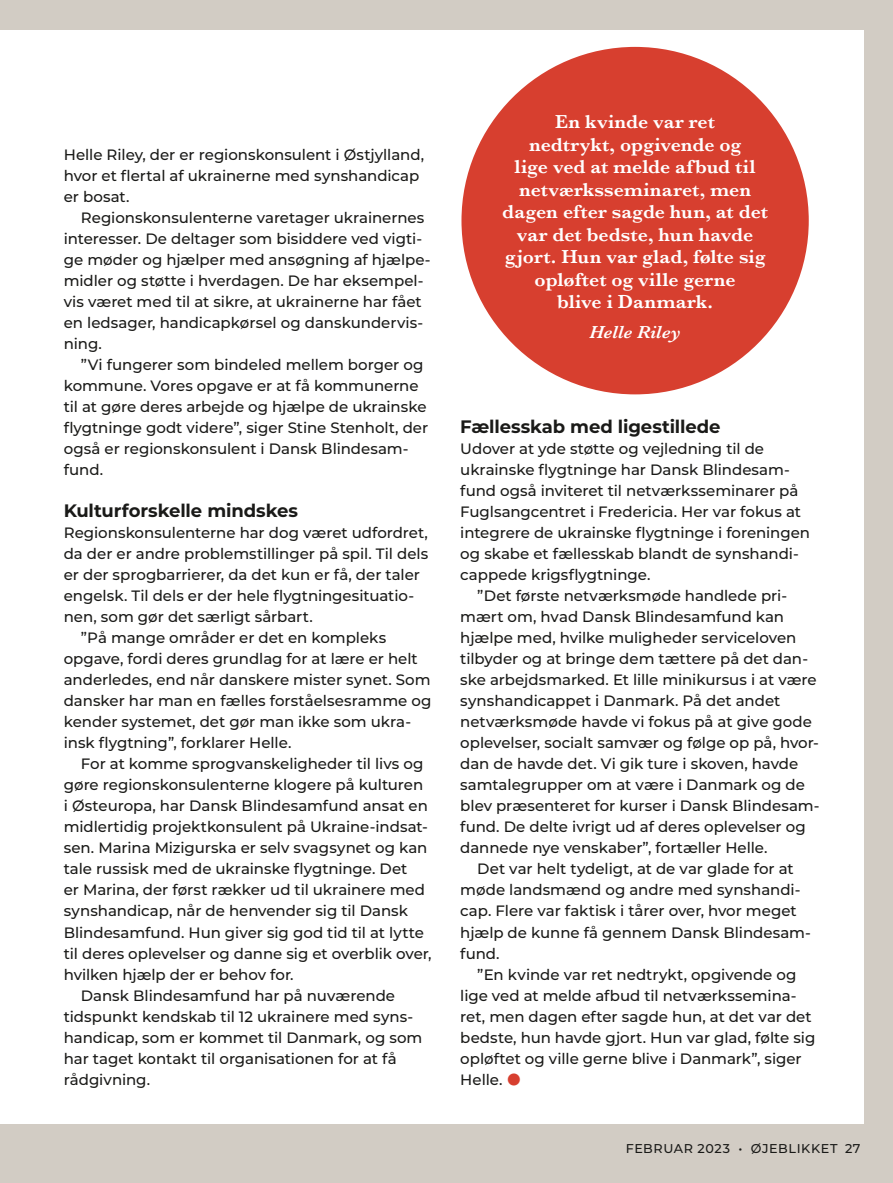
<style>
.page{position:relative;width:893px;height:1183px;background:#fff}
.page>*{position:absolute;margin:0;border:0;box-sizing:border-box;transform-origin:0 0}
.t1{font:600 19.5px/22.5px "Baskerville";letter-spacing:.005em;color:#fff;text-align:center}
.t2{font:700 18px "Montserrat";letter-spacing:-.005em;color:#1a1a18}
.t3{font:italic 600 18px "Baskerville";letter-spacing:.005em;color:#fff}
.t4{font:500 15px/21px "Montserrat";letter-spacing:-.005em;color:#1a1a18}
.t5{font:15px "Button Bonus Circle Negative";color:#d73f2f}
.t6{font:500 12.75px "Montserrat";letter-spacing:.045em;color:#1a1a18}
</style>
<div class="page">
<div style="left:0;top:0;width:893px;height:1182px;background:#d2ccc4"></div>
<div style="left:0;top:30px;width:863px;height:1093px;background:#fff"></div>
<div style="left:461px;top:47px;width:348px;height:347px;background:#d73f2f;border-radius:50%"></div>
<p class="t4" style="left:64px;top:143px;width:362px">Helle Riley, der er regionskonsulent i Østjylland, hvor et flertal af ukrainerne med synshandicap er bosat.</p>
<p class="t4" style="left:64px;top:206px;width:368px;text-indent:17px">Regionskonsulenterne varetager ukrainernes interesser. De deltager som bisiddere ved vigti&shy;ge møder og hjælper med ansøgning af hjælpe&shy;midler og støtte i hverdagen. De har eksempel&shy;vis været med til at sikre, at ukrainerne har fået en ledsager, handicapkørsel og danskundervis&shy;ning.</p>
<p class="t4" style="left:64px;top:353px;width:366px;text-indent:17px">”Vi fungerer som bindeled mellem borger og kommune. Vores opgave er at få kommunerne til at gøre deres arbejde og hjælpe de ukrainske flygtninge godt videre”, siger Stine Stenholt, der også er regionskonsulent i Dansk Blindesam&shy;fund.</p>
<h2 class="t2" style="left:64px;top:497px;width:236px">Kulturforskelle mindskes</h2>
<p class="t4" style="left:64px;top:521px;width:366px">Regionskonsulenterne har dog været udfordret, da der er andre problemstillinger på spil. Til dels er der sprogbarrierer, da det kun er få, der taler engelsk. Til dels er der hele flygtningesituatio&shy;nen, som gør det særligt sårbart.</p>
<p class="t4" style="left:64px;top:626px;width:369px;text-indent:17px">”På mange områder er det en kompleks opgave, fordi deres grundlag for at lære er helt anderledes, end når danskere mister synet. Som dansker har man en fælles forståelsesramme og kender systemet, det gør man ikke som ukra&shy;insk flygtning”, forklarer Helle.</p>
<p class="t4" style="left:64px;top:752px;width:369px;text-indent:17px">For at komme sprogvanskeligheder til livs og gøre regionskonsulenterne klogere på kulturen<br>i Østeuropa, har Dansk Blindesamfund ansat en midlertidig projektkonsulent på Ukraine-indsat&shy;sen. Marina Mizigurska er selv svagsynet og kan tale russisk med de ukrainske flygtninge. Det<br>er Marina, der først rækker ud til ukrainere med synshandicap, når de henvender sig til Dansk Blindesamfund. Hun giver sig god tid til at lytte til deres oplevelser og danne sig et overblik over, hvilken hjælp der er behov for.</p>
<p class="t4" style="left:64px;top:983px;width:360px;text-indent:17px">Dansk Blindesamfund har på nuværende tidspunkt kendskab til 12 ukrainere med syns&shy;handicap, som er kommet til Danmark, og som har taget kontakt til organisationen for at få rådgivning.</p>
<p class="t1" style="left:502px;top:110px;width:267px">En kvinde var ret<br>nedtrykt, opgivende og<br>lige ved at melde afbud til netværksseminaret, men dagen efter sagde hun, at det var det bedste, hun havde gjort. Hun var glad, følte sig opløftet og ville gerne<br>blive i Danmark.</p>
<p class="t3" style="left:589px;top:320px;width:93px">Helle Riley</p>
<h2 class="t2" style="left:460px;top:413px;width:262px">Fællesskab med ligestillede</h2>
<p class="t4" style="left:460px;top:437px;width:305px">Udover at yde støtte og vejledning til de</p>
<p class="t4" style="left:460px;top:479px;width:351px">fund også inviteret til netværksseminarer på<br>Fuglsangcentret i Fredericia. Her var fokus at integrere de ukrainske flygtninge i foreningen</p>
<p class="t4" style="left:460px;top:563px;width:192px">cappede krigsflygtninge.</p>
<p class="t4" style="left:460px;top:605px;width:338px">mært om, hvad Dansk Blindesamfund kan hjælpe med, hvilke muligheder serviceloven</p>
<p class="t4" style="left:460px;top:668px;width:358px">ske arbejdsmarked. Et lille minikursus i at være synshandicappet i Danmark. På det andet netværksmøde havde vi fokus på at give gode</p>
<p class="t4" style="left:460px;top:752px;width:346px">dan de havde det. Vi gik ture i skoven, havde samtalegrupper om at være i Danmark og de</p>
<p class="t4" style="left:460px;top:815px;width:347px">fund. De delte ivrigt ud af deres oplevelser og dannede nye venskaber”, fortæller Helle.</p>
<p class="t4" style="left:477px;top:857px;width:318px">Det var helt tydeligt, at de var glade for at</p>
<p class="t4" style="left:460px;top:899px;width:338px">cap. Flere var faktisk i tårer over, hvor meget</p>
<p class="t4" style="left:460px;top:941px;width:41px">fund.</p>
<p class="t4" style="left:477px;top:962px;width:321px">”En kvinde var ret nedtrykt, opgivende og</p>
<p class="t4" style="left:460px;top:1004px;width:357px">ret, men dagen efter sagde hun, at det var det bedste, hun havde gjort. Hun var glad, følte sig opløftet og ville gerne blive i Danmark”, siger Helle.</p>
<p class="t4" style="left:460px;top:458px;width:331px">ukrainske flygtninge har Dansk Blindesam-</p>
<p class="t4" style="left:460px;top:542px;width:340px">og skabe et fællesskab blandt de synshandi-</p>
<p class="t4" style="left:477px;top:584px;width:311px">”Det første netværksmøde handlede pri-</p>
<p class="t4" style="left:460px;top:647px;width:349px">tilbyder og at bringe dem tættere på det dan-</p>
<p class="t4" style="left:460px;top:731px;width:360px">oplevelser, socialt samvær og følge op på, hvor-</p>
<p class="t4" style="left:460px;top:794px;width:361px">blev præsenteret for kurser i Dansk Blindesam-</p>
<p class="t4" style="left:460px;top:878px;width:342px">møde landsmænd og andre med synshandi-</p>
<p class="t4" style="left:460px;top:920px;width:352px">hjælp de kunne få gennem Dansk Blindesam-</p>
<p class="t4" style="left:460px;top:983px;width:338px">lige ved at melde afbud til netværkssemina-</p>
<p class="t5" style="left:506px;top:1072px;width:16px">{</p>
<p class="t6" style="left:626px;top:1138px;width:236px">FEBRUAR 2023 • ØJEBLIKKET 27</p>
</div>
